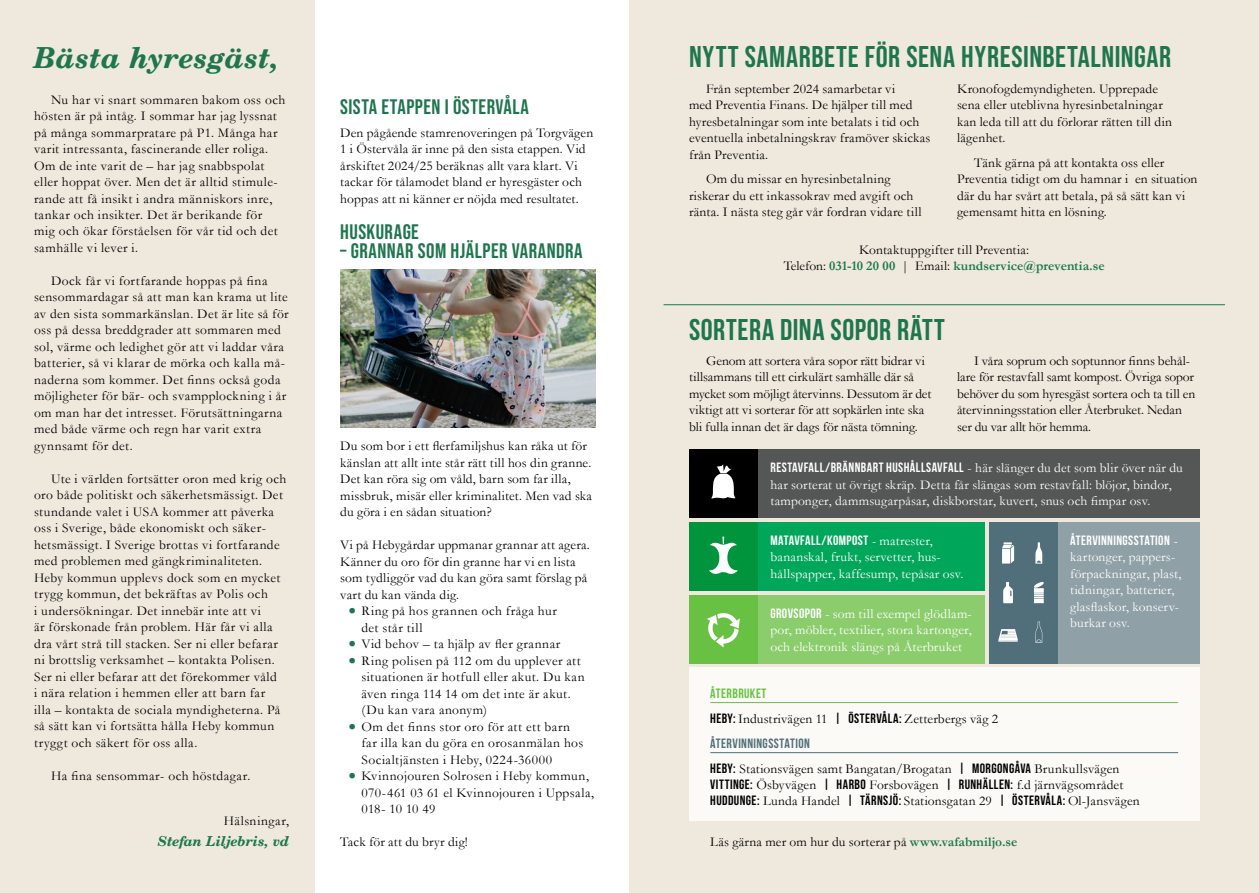
<style>
.page{position:relative;width:1259px;height:893px;background:#fff}
.page>*{position:absolute;margin:0;border:0;box-sizing:border-box;transform-origin:0 0}
.t1{font:30px "Bebas Neue";letter-spacing:.025em;color:#1f764e}
.t2{font:700 30px "Bebas Neue";letter-spacing:.02em;color:#1f764e}
.t3{font:italic 700 28.5px "C059";letter-spacing:.005em;color:#1f764e}
.t4{font:21px "Bebas Neue";letter-spacing:.02em;color:#1f764e}
.t5{font:13.5px/16.5px "Garamond";letter-spacing:.025em;color:#000}
.t6{font:13.5px/16.5px "Garamond";letter-spacing:.015em;color:#fff}
.t7{font:13.5px/16.5px "Garamond";color:#000}
.t8{font:13.5px/16.5px "Garamond";letter-spacing:-.005em;color:#000}
.t9{font:700 13.5px "Bebas Neue";letter-spacing:.035em;color:#fff}
.t10{font:700 13.5px "Bebas Neue";letter-spacing:.03em;color:#506f7a}
.t11{font:italic 700 13.5px "C059";color:#1f764e}
.t12{font:13.5px "Garamond";letter-spacing:.045em;color:#000}
.t13{font:700 13.5px "Bebas Neue";letter-spacing:.03em;color:#69c143}
.s1{font-weight:700;color:#1f764e}
.s2{font-family:"Museo Sans 900";font-size:15px;color:#1f764e}
.s3{font-family:"Garamond";font-weight:400}
.s4{font-family:"Bebas Neue";font-weight:700}
.s5{font-family:"Bebas Neue"}
</style>
<div class="page">
<div style="left:629px;top:0;width:630px;height:893px;background:#efe9dd"></div>
<div style="left:0;top:0;width:315px;height:893px;background:#efe9dd"></div>
<hr style="left:663px;top:304px;width:562px;height:1px;background:#1f764e">
<div style="left:689px;top:668px;width:510px;height:153px;background:#fbfaf6"></div>
<div style="left:757px;top:449px;width:442px;height:69px;background:#555756"></div>
<div style="left:689px;top:449px;width:68px;height:69px;background:#000"></div>
<svg style="left:711px;top:464px;width:24px;height:35px"></svg>
<div style="left:757px;top:522px;width:227px;height:69px;background:#00a65a"></div>
<div style="left:689px;top:522px;width:68px;height:69px;background:#00953d"></div>
<svg style="left:709px;top:537px;width:29px;height:37px"></svg>
<div style="left:757px;top:595px;width:227px;height:68px;background:#8bcd6d"></div>
<div style="left:689px;top:595px;width:68px;height:68px;background:#69c143"></div>
<svg style="left:707px;top:613px;width:33px;height:34px"></svg>
<hr style="left:710px;top:702px;width:468px;height:1px;background:#69c143">
<hr style="left:710px;top:752px;width:468px;height:1px;background:#506f7a">
<div style="left:988px;top:522px;width:211px;height:141px;background:#90a0a7"></div>
<div style="left:988px;top:522px;width:69px;height:141px;background:#506f7a"></div>
<div style="left:1002px;top:549px;width:8px;height:15px;background:#b4c2c6"></div>
<svg style="left:1002px;top:542px;width:12px;height:21px"></svg>
<svg style="left:1034px;top:582px;width:9px;height:21px"></svg>
<svg style="left:1003px;top:582px;width:10px;height:21px"></svg>
<svg style="left:1035px;top:622px;width:7px;height:21px"></svg>
<svg style="left:1035px;top:542px;width:7px;height:22px"></svg>
<svg style="left:998px;top:629px;width:20px;height:13px"></svg>
<img style="left:340px;top:270px;width:255px;height:157px">
<h1 class="t1" style="left:689px;top:40px;width:484px">NYTT SAMARBETE FÖR SENA HYRESINBETALNINGAR</h1>
<p class="t5" style="left:689px;top:80px;width:243px;text-indent:17px">Från september 2024 samarbetar vi<br>med Preventia Finans. De hjälper till med hyresbetalningar som inte betalats i tid och eventuella inbetalningskrav framöver skickas från Preventia.</p>
<p class="t5" style="left:689px;top:171px;width:234px;text-indent:17px">Om du missar en hyresinbetalning riskerar du ett inkassokrav med avgift och ränta. I nästa steg går vår fordran vidare till</p>
<h2 class="t3" style="left:34px;top:35px;width:246px">Bästa hyresgäst,</h2>
<p class="t5" style="left:34px;top:91px;width:253px;text-indent:17px">Nu har vi snart sommaren bakom oss och hösten är på intåg. I sommar har jag lyssnat på många sommarpratare på P1. Många har varit intressanta, fascinerande eller roliga.<br>Om de inte varit de – har jag snabbspolat eller hoppat över. Men det är alltid stimule&shy;rande att få insikt i andra människors inre, tankar och insikter. Det är berikande för mig och ökar förståelsen för vår tid och det samhälle vi lever i.</p>
<p class="t5" style="left:34px;top:272px;width:256px;text-indent:17px">Dock får vi fortfarande hoppas på fina sensommardagar så att man kan krama ut lite av den sista sommarkänslan. Det är lite så för oss på dessa breddgrader att sommaren med sol, värme och ledighet gör att vi laddar våra batterier, så vi klarar de mörka och kalla må&shy;naderna som kommer. Det finns också goda möjligheter för bär- och svampplockning i år om man har det intresset. Förutsättningarna med både värme och regn har varit extra gynnsamt för det.</p>
<p class="t5" style="left:34px;top:470px;width:254px;text-indent:17px">Ute i världen fortsätter oron med krig och oro både politiskt och säkerhetsmässigt. Det stundande valet i USA kommer att påverka oss i Sverige, både ekonomiskt och säker&shy;hetsmässigt. I Sverige brottas vi fortfarande med problemen med gängkriminaliteten.<br>Heby kommun upplevs dock som en mycket trygg kommun, det bekräftas av Polis och<br>i undersökningar. Det innebär inte att vi<br>är förskonade från problem. Här får vi alla dra vårt strå till stacken. Ser ni eller befarar ni brottslig verksamhet – kontakta Polisen.<br>Ser ni eller befarar att det förekommer våld<br>i nära relation i hemmen eller att barn far<br>illa – kontakta de sociala myndigheterna. På så sätt kan vi fortsätta hålla Heby kommun tryggt och säkert för oss alla.</p>
<p class="t5" style="left:51px;top:767px;width:201px">Ha fina sensommar- och höstdagar.</p>
<p class="t5" style="left:957px;top:80px;width:217px">Kronofogdemyndigheten. Upprepade sena eller uteblivna hyresinbetalningar kan leda till att du förlorar rätten till din lägenhet.</p>
<p class="t5" style="left:957px;top:154px;width:242px;text-indent:17px">Tänk gärna på att kontakta oss eller Preventia tidigt om du hamnar i en situation där du har svårt att betala, på så sätt kan vi gemensamt hitta en lösning.</p>
<h3 class="t4" style="left:340px;top:94px;width:190px">SISTA ETAPPEN I ÖSTERVÅLA</h3>
<p class="t5" style="left:340px;top:124px;width:254px">Den pågående stamrenoveringen på Torgvägen 1 i Östervåla är inne på den sista etappen. Vid årskiftet 2024/25 beräknas allt vara klart. Vi tackar för tålamodet bland er hyresgäster och hoppas att ni känner er nöjda med resultatet.</p>
<h3 class="t4" style="left:340px;top:219px;width:80px">HUSKURAGE</h3>
<h3 class="t4" style="left:340px;top:239px;width:244px">– GRANNAR SOM HJÄLPER VARANDRA</h3>
<p class="t5" style="left:783px;top:241px;width:322px;text-align:center">Kontaktuppgifter till Preventia:<br>Telefon: <span class="s1">031-10 20 00</span> | Email: <span class="s1">kundservice@preventia.se</span></p>
<h1 class="t2" style="left:689px;top:314px;width:257px">SORTERA DINA SOPOR RÄTT</h1>
<p class="t7" style="left:689px;top:352px;width:244px;text-indent:17px">Genom att sortera våra sopor rätt bidrar vi tillsammans till ett cirkulärt samhälle där så mycket som möjligt återvinns. Dessutom är det viktigt att vi sorterar för att sopkärlen inte ska bli fulla innan det är dags för nästa tömning.</p>
<p class="t8" style="left:957px;top:352px;width:240px;text-indent:17px">I våra soprum och soptunnor finns behål&shy;lare för restavfall samt kompost. Övriga sopor behöver du som hyresgäst sortera och ta till en återvinningsstation eller Återbruket. Nedan ser du var allt hör hemma.</p>
<p class="t5" style="left:340px;top:437px;width:253px">Du som bor i ett flerfamiljshus kan råka ut för känslan att allt inte står rätt till hos din granne.<br>Det kan röra sig om våld, barn som far illa, missbruk, misär eller kriminalitet. Men vad ska du göra i en sådan situation?</p>
<p class="t5" style="left:340px;top:536px;width:251px">Vi på Hebygårdar uppmanar grannar att agera.<br>Känner du oro för din granne har vi en lista som tydliggör vad du kan göra samt förslag på vart du kan vända dig.</p>
<p class="t5" style="left:361px;top:602px;width:197px;text-indent:-13px"><span class="s2">•</span> Ring på hos grannen och fråga hur det står till</p>
<p class="t5" style="left:349px;top:635px;width:213px"><span class="s2">•</span> Vid behov – ta hjälp av fler grannar</p>
<p class="t5" style="left:361px;top:652px;width:225px;text-indent:-13px"><span class="s2">•</span> Ring polisen på 112 om du upplever att situationen är hotfull eller akut. Du kan även ringa 114 14 om det inte är akut. (Du kan vara anonym)</p>
<p class="t5" style="left:361px;top:718px;width:223px;text-indent:-13px"><span class="s2">•</span> Om det finns stor oro för att ett barn far illa kan du göra en orosanmälan hos<br>Socialtjänsten i Heby, 0224-36000</p>
<p class="t5" style="left:361px;top:767px;width:234px;text-indent:-13px"><span class="s2">•</span> Kvinnojouren Solrosen i Heby kommun,<br>070-461 03 61 el Kvinnojouren i Uppsala,<br>018- 10 10 49</p>
<p class="t5" style="left:340px;top:833px;width:129px">Tack för att du bryr dig!</p>
<p class="t9" style="left:770px;top:460px;width:414px">RESTAVFALL/BRÄNNBART HUSHÅLLSAVFALL <span class="s3">- här slänger du det som blir över när du</span></p>
<p class="t6" style="left:770px;top:476px;width:403px">har sorterat ut övrigt skräp. Detta får slängas som restavfall: blöjor, bindor, tamponger, dammsugarpåsar, diskborstar, kuvert, snus och fimpar osv.</p>
<p class="t9" style="left:770px;top:533px;width:164px">MATAVFALL/KOMPOST <span class="s3">- matrester,</span></p>
<p class="t6" style="left:770px;top:549px;width:195px">bananskal, frukt, servetter, hus&shy;hållspapper, kaffesump, tepåsar osv.</p>
<p class="t6" style="left:770px;top:605px;width:203px;text-align:justify"><span class="s4">GROVSOPOR</span> - som till exempel glödlam&shy;por, möbler, textilier, stora kartonger, och elektronik slängs på Återbruket</p>
<p class="t9" style="left:1070px;top:533px;width:109px">ÅTERVINNINGSSTATION <span class="s3">-</span></p>
<p class="t6" style="left:1070px;top:549px;width:113px">kartonger, pappers&shy;förpackningar, plast, tidningar, batterier, glasflaskor, konserv&shy;burkar osv.</p>
<p class="t13" style="left:710px;top:686px;width:58px">ÅTERBRUKET</p>
<p class="t5" style="left:710px;top:710px;width:289px"><span class="s4">HEBY:</span> Industrivägen 11 <span class="s4">| ÖSTERVÅLA:</span> Zetterbergs väg 2</p>
<p class="t10" style="left:710px;top:736px;width:101px">ÅTERVINNINGSSTATION</p>
<p class="t5" style="left:710px;top:760px;width:431px"><span class="s4">HEBY:</span> Stationsvägen samt Bangatan/Brogatan <span class="s4">|</span> <span class="s5">MORGONGÅVA</span> Brunkullsvägen<br><span class="s5">VITTINGE:</span> Ösbyvägen <span class="s4">|</span> <span class="s5">HARBO</span> Forsbovägen <span class="s4">|</span> <span class="s5">RUNHÄLLEN:</span> f.d järnvägsområdet<br><span class="s5">HUDDUNGE:</span> Lunda Handel <span class="s4">|</span> <span class="s5">TÄRNSJÖ:</span> Stationsgatan 29 <span class="s4">|</span> <span class="s5">ÖSTERVÅLA:</span> Ol-Jansvägen</p>
<p class="t12" style="left:224px;top:813px;width:67px">Hälsningar,</p>
<p class="t11" style="left:158px;top:831px;width:133px">Stefan Liljebris, vd</p>
<p class="t5" style="left:710px;top:833px;width:309px">Läs gärna mer om hur du sorterar på <span class="s1">www.vafabmiljo.se</span></p>
</div>
